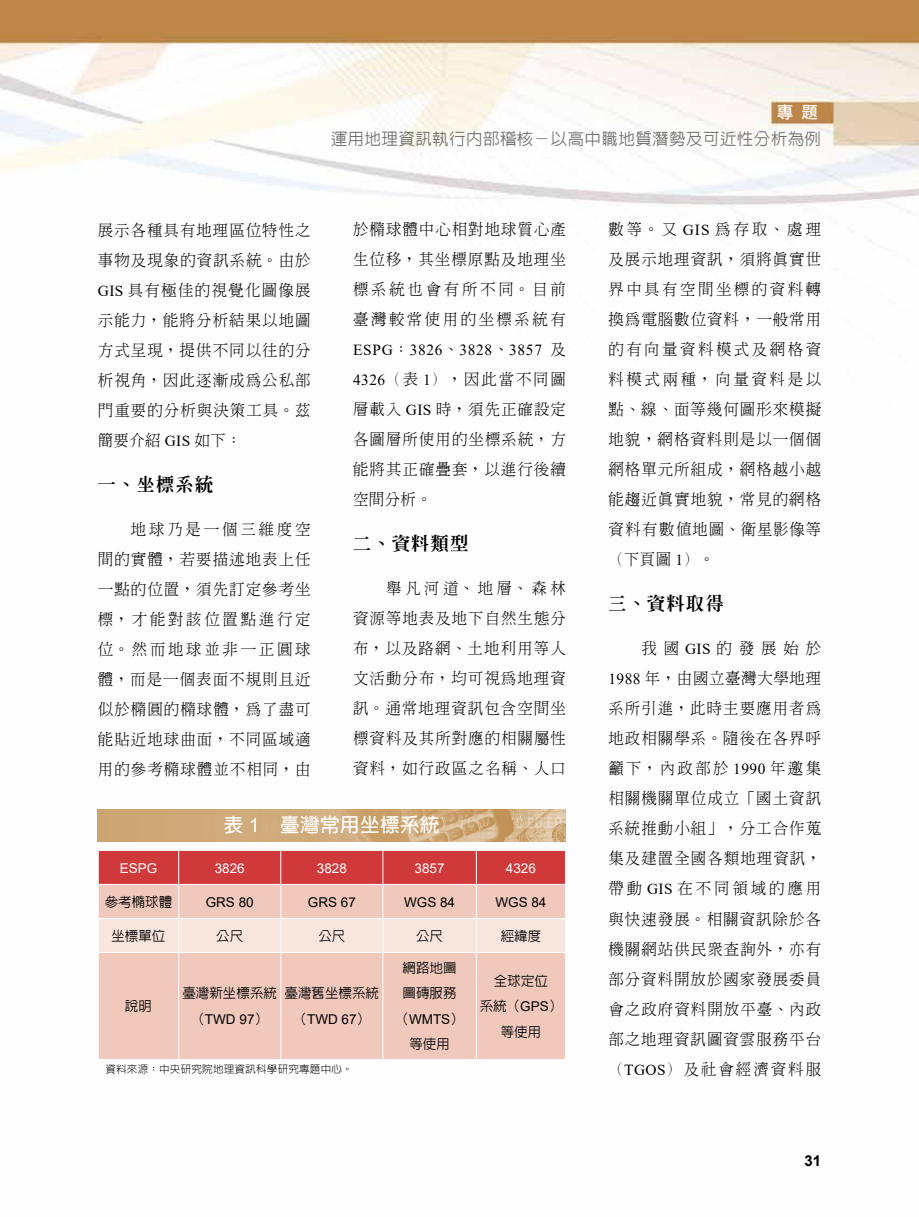
<style>
.page{position:relative;width:919px;height:1217px;background:#fff}
.page>*{position:absolute;margin:0;border:0;box-sizing:border-box;transform-origin:0 0}
.t1{font:700 19.5px "Lin Gothic";letter-spacing:.025em;color:#fff}
.t2{font:800 18px "Inn Ming";letter-spacing:.08em;color:#000}
.t3{font:500 16.5px "Lin Gothic";letter-spacing:.025em;color:#727171}
.t4{font:16.5px "DF Li Hei Md WIN BF";color:#fff}
.t5{font:300 15.3px/30px "Inn Ming";letter-spacing:.075em;color:#000;text-align:justify}
.t6{font:15.3px "Times New Roman";letter-spacing:.045em;color:#000}
.t7{font:700 15px "Arial";color:#000}
.t8{font:500 13.5px/25.5px "Lin Gothic";color:#000}
.t9{font:13.5px "Arial";color:#000}
.t10{font:13.5px "Arial";color:#fff}
.t11{font:300 10.5px "Lin Gothic";letter-spacing:.025em;color:#000}
.s1{font-family:"Times New Roman";font-weight:400}
.s2{font-family:"Inn Ming";font-weight:300}
.s3{font-family:"Arial";font-weight:400}
.s4{font-family:"Lin Gothic";font-weight:500}
</style>
<div class="page">
<img style="left:0;top:0;width:918px;height:842px">
<img style="left:98px;top:809px;width:468px;height:32px">
<div style="left:99px;top:850px;width:466px;height:33px;background:#d0393a"></div>
<div style="left:99px;top:885px;width:466px;height:173px;background:#f0c9bc"></div>
<div style="left:99px;top:918px;width:466px;height:33px;background:#f8e5de"></div>
<hr style="left:178px;top:850px;width:1px;height:33px;background:#fff">
<hr style="left:280px;top:850px;width:1px;height:33px;background:#fff">
<hr style="left:382px;top:850px;width:1px;height:33px;background:#fff">
<hr style="left:476px;top:850px;width:1px;height:33px;background:#fff">
<hr style="left:178px;top:884px;width:1px;height:33px;background:#fff">
<hr style="left:280px;top:884px;width:1px;height:33px;background:#fff">
<hr style="left:382px;top:884px;width:1px;height:33px;background:#fff">
<hr style="left:476px;top:884px;width:1px;height:33px;background:#fff">
<hr style="left:98px;top:917px;width:81px;height:1px;background:#fff">
<hr style="left:179px;top:917px;width:102px;height:1px;background:#fff">
<hr style="left:178px;top:918px;width:1px;height:33px;background:#fff">
<hr style="left:281px;top:917px;width:102px;height:1px;background:#fff">
<hr style="left:280px;top:918px;width:1px;height:33px;background:#fff">
<hr style="left:383px;top:917px;width:93px;height:1px;background:#fff">
<hr style="left:382px;top:918px;width:1px;height:33px;background:#fff">
<hr style="left:476px;top:917px;width:90px;height:1px;background:#fff">
<hr style="left:476px;top:918px;width:1px;height:33px;background:#fff">
<hr style="left:98px;top:951px;width:81px;height:1px;background:#fff">
<hr style="left:179px;top:951px;width:102px;height:1px;background:#fff">
<hr style="left:178px;top:952px;width:1px;height:106px;background:#fff">
<hr style="left:281px;top:951px;width:102px;height:1px;background:#fff">
<hr style="left:280px;top:952px;width:1px;height:106px;background:#fff">
<hr style="left:383px;top:951px;width:93px;height:1px;background:#fff">
<hr style="left:382px;top:952px;width:1px;height:106px;background:#fff">
<hr style="left:476px;top:951px;width:90px;height:1px;background:#fff">
<hr style="left:476px;top:952px;width:1px;height:106px;background:#fff">
<p class="t4" style="left:776px;top:104px;width:43px">專 題</p>
<p class="t3" style="left:331px;top:130px;width:492px">運用地理資訊執行內部稽核－以高中職地質潛勢及可近性分析為例</p>
<p class="t5" style="left:98px;top:215px;width:214px">展示各種具有地理區位特性之事物及現象的資訊系統。由於<span class="s1">GIS</span> 具有極佳的視覺化圖像展示能力，能將分析結果以地圖方式呈現，提供不同以往的分析視角，因此逐漸成為公私部門重要的分析與決策工具。茲簡要介紹 <span class="s1">GIS</span> 如下：</p>
<p class="t2" style="left:98px;top:475px;width:117px">一、坐標系統</p>
<p class="t5" style="left:98px;top:514px;width:214px;text-indent:33px">地球乃是一個三維度空間的實體，若要描述地表上任一點的位置，須先訂定參考坐標，才能對該位置點進行定位。然而地球並非一正圓球體，而是一個表面不規則且近似於橢圓的橢球體，為了盡可能貼近地球曲面，不同區域適用的參考橢球體並不相同，由</p>
<p class="t5" style="left:353px;top:214px;width:214px">於橢球體中心相對地球質心產生位移，其坐標原點及地理坐標系統也會有所不同。目前臺灣較常使用的坐標系統有</p>
<p class="t6" style="left:353px;top:339px;width:214px">ESPG<span class="s2">：</span>3826<span class="s2">、</span>3828<span class="s2">、</span>3857 <span class="s2">及</span></p>
<p class="t5" style="left:353px;top:364px;width:214px"><span class="s1">4326</span>（表 <span class="s1">1</span>），因此當不同圖層載入 <span class="s1">GIS</span> 時，須先正確設定各圖層所使用的坐標系統，方能將其正確疊套，以進行後續空間分析。</p>
<p class="t2" style="left:353px;top:534px;width:117px">二、資料類型</p>
<p class="t5" style="left:353px;top:573px;width:214px;text-indent:33px">舉凡河道、地層、森林資源等地表及地下自然生態分布，以及路網、土地利用等人文活動分布，均可視為地理資訊。通常地理資訊包含空間坐標資料及其所對應的相關屬性資料，如行政區之名稱、人口</p>
<p class="t1" style="left:224px;top:814px;width:217px">表 <span class="s3">1</span>　臺灣常用坐標系統</p>
<p class="t10" style="left:120px;top:858px;width:39px">ESPG</p>
<p class="t10" style="left:215px;top:858px;width:32px">3826</p>
<p class="t10" style="left:317px;top:858px;width:32px">3828</p>
<p class="t10" style="left:414px;top:858px;width:32px">3857</p>
<p class="t10" style="left:506px;top:858px;width:32px">4326</p>
<p class="t8" style="left:105px;top:888px;width:69px">參考橢球體</p>
<p class="t9" style="left:206px;top:892px;width:50px">GRS 80</p>
<p class="t9" style="left:308px;top:892px;width:50px">GRS 67</p>
<p class="t9" style="left:404px;top:892px;width:53px">WGS 84</p>
<p class="t9" style="left:495px;top:892px;width:53px">WGS 84</p>
<p class="t8" style="left:111px;top:922px;width:55px">坐標單位</p>
<p class="t8" style="left:216px;top:922px;width:28px">公尺</p>
<p class="t8" style="left:318px;top:922px;width:28px">公尺</p>
<p class="t8" style="left:416px;top:922px;width:28px">公尺</p>
<p class="t8" style="left:500px;top:922px;width:42px">經緯度</p>
<p class="t8" style="left:125px;top:992px;width:28px">說明</p>
<p class="t8" style="left:182px;top:980px;width:96px">臺灣新坐標系統</p>
<p class="t9" style="left:191px;top:1009px;width:78px"><span class="s4">（</span>TWD 97<span class="s4">）</span></p>
<p class="t8" style="left:284px;top:980px;width:96px">臺灣舊坐標系統</p>
<p class="t9" style="left:293px;top:1009px;width:78px"><span class="s4">（</span>TWD 67<span class="s4">）</span></p>
<p class="t11" style="left:105px;top:1063px;width:249px">資料來源：中央研究院地理資訊科學研究專題中心。</p>
<p class="t8" style="left:402px;top:954px;width:55px">網路地圖圖磚服務</p>
<p class="t9" style="left:395px;top:1009px;width:70px"><span class="s4">（</span>WMTS<span class="s4">）</span></p>
<p class="t8" style="left:409px;top:1031px;width:42px">等使用</p>
<p class="t8" style="left:479px;top:967px;width:84px;text-align:center">全球定位<br>系統（<span class="s3">GPS</span>）等使用</p>
<p class="t5" style="left:608px;top:214px;width:214px">數等。又 <span class="s1">GIS</span> 為存取、處理及展示地理資訊，須將真實世界中具有空間坐標的資料轉換為電腦數位資料，一般常用的有向量資料模式及網格資料模式兩種，向量資料是以點、線、面等幾何圖形來模擬地貌，網格資料則是以一個個網格單元所組成，網格越小越能趨近真實地貌，常見的網格資料有數值地圖、衛星影像等（下頁圖 <span class="s1">1</span>）。</p>
<p class="t2" style="left:608px;top:594px;width:117px">三、資料取得</p>
<p class="t5" style="left:608px;top:633px;width:214px;text-indent:33px">我國<span class="s1">GIS</span>的發展始於<span class="s1">1988</span> 年，由國立臺灣大學地理系所引進，此時主要應用者為地政相關學系。隨後在各界呼籲下，內政部於 <span class="s1">1990</span> 年邀集相關機關單位成立「國土資訊系統推動小組」，分工合作蒐集及建置全國各類地理資訊，帶動 <span class="s1">GIS</span> 在不同領域的應用與快速發展。相關資訊除於各機關網站供民眾查詢外，亦有部分資料開放於國家發展委員會之政府資料開放平臺、內政部之地理資訊圖資雲服務平台（<span class="s1">TGOS</span>）及社會經濟資料服</p>
<p class="t7" style="left:804px;top:1149px;width:18px">31</p>
</div>
